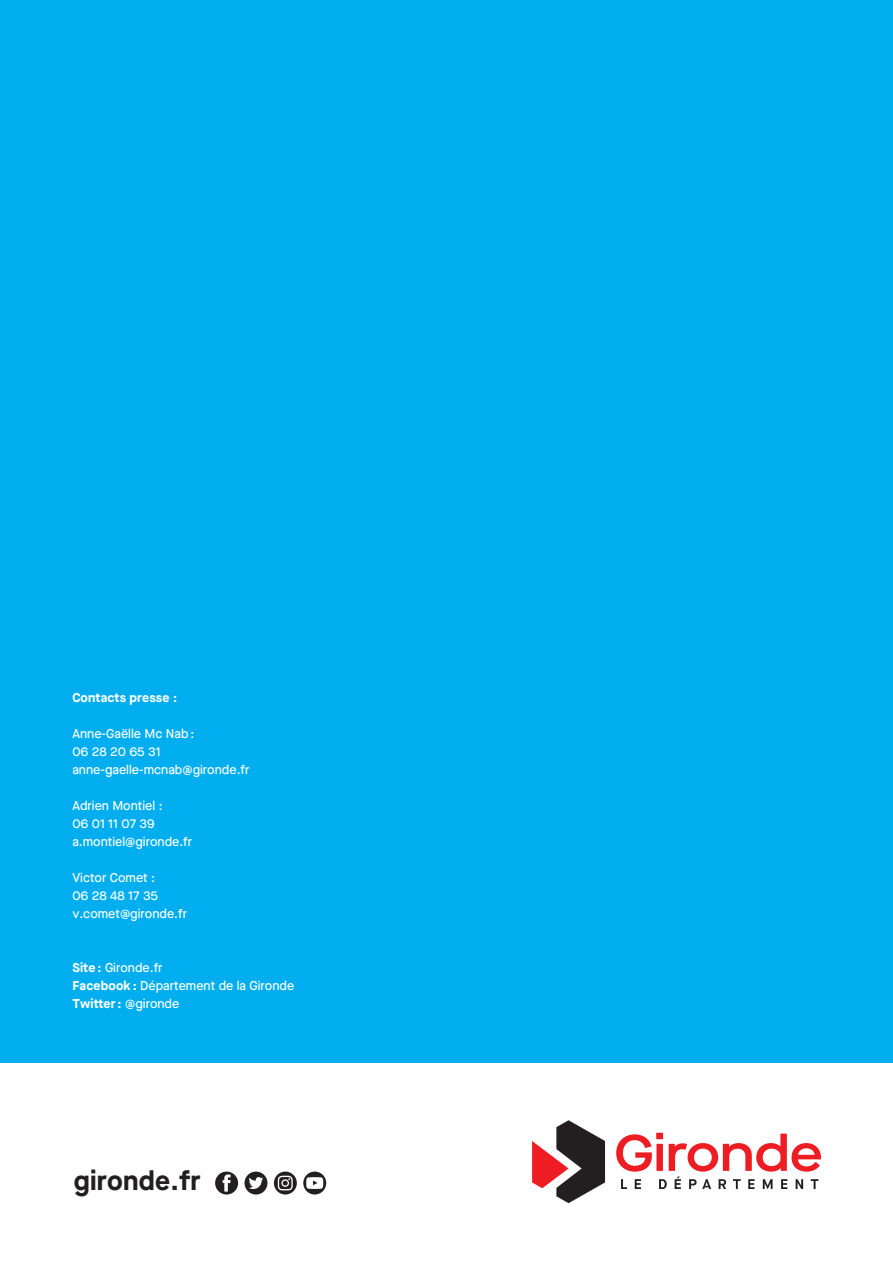
<style>
.page{position:relative;width:893px;height:1263px;background:#fff}
.page>*{position:absolute;margin:0;border:0;box-sizing:border-box;transform-origin:0 0}
.t1{font:700 27px "Maison Neue";letter-spacing:.01em;color:#231f20}
.COURANT_SUR_APLAT{font:500 12.75px/18px "Maison Neue";color:#fff}
.COURANT_SUR_APLAT-2{font:700 12.75px "Maison Neue";letter-spacing:.01em;color:#fff}
.s1{font-weight:700}
.s2{font-weight:500}
</style>
<div class="page">
<div style="left:0;top:0;width:893px;height:1062px;background:#00aeef"></div>
<svg style="left:274px;top:1171px;width:23px;height:23px"></svg>
<svg style="left:303px;top:1171px;width:23px;height:23px"></svg>
<svg style="left:244px;top:1171px;width:23px;height:23px"></svg>
<svg style="left:215px;top:1171px;width:23px;height:23px"></svg>
<svg style="left:616px;top:1133px;width:205px;height:56px"></svg>
<svg style="left:532px;top:1120px;width:73px;height:83px"></svg>
<p class="COURANT_SUR_APLAT-2" style="left:72px;top:688px;width:106px">Contacts presse :</p>
<p class="COURANT_SUR_APLAT" style="left:72px;top:724px;width:123px">Anne-Gaëlle Mc Nab :<br>06 28 20 65 31</p>
<p class="COURANT_SUR_APLAT" style="left:72px;top:760px;width:179px">anne-gaelle-mcnab@gironde.fr</p>
<p class="COURANT_SUR_APLAT" style="left:72px;top:796px;width:92px">Adrien Montiel :</p>
<p class="COURANT_SUR_APLAT" style="left:72px;top:814px;width:84px">06 01 11 07 39</p>
<p class="COURANT_SUR_APLAT" style="left:72px;top:832px;width:121px">a.montiel@gironde.fr</p>
<p class="COURANT_SUR_APLAT" style="left:72px;top:868px;width:84px">Victor Comet :</p>
<p class="COURANT_SUR_APLAT" style="left:72px;top:886px;width:87px">06 28 48 17 35</p>
<p class="COURANT_SUR_APLAT" style="left:72px;top:904px;width:116px">v.comet@gironde.fr</p>
<p class="COURANT_SUR_APLAT" style="left:72px;top:958px;width:92px"><span class="s1">Site :</span> Gironde.fr</p>
<p class="COURANT_SUR_APLAT" style="left:72px;top:976px;width:223px"><span class="s1">Facebook :</span> Département de la Gironde</p>
<p class="COURANT_SUR_APLAT-2" style="left:72px;top:994px;width:109px">Twitter : <span class="s2">@gironde</span></p>
<p class="t1" style="left:74px;top:1161px;width:128px">gironde.fr</p>
</div>
